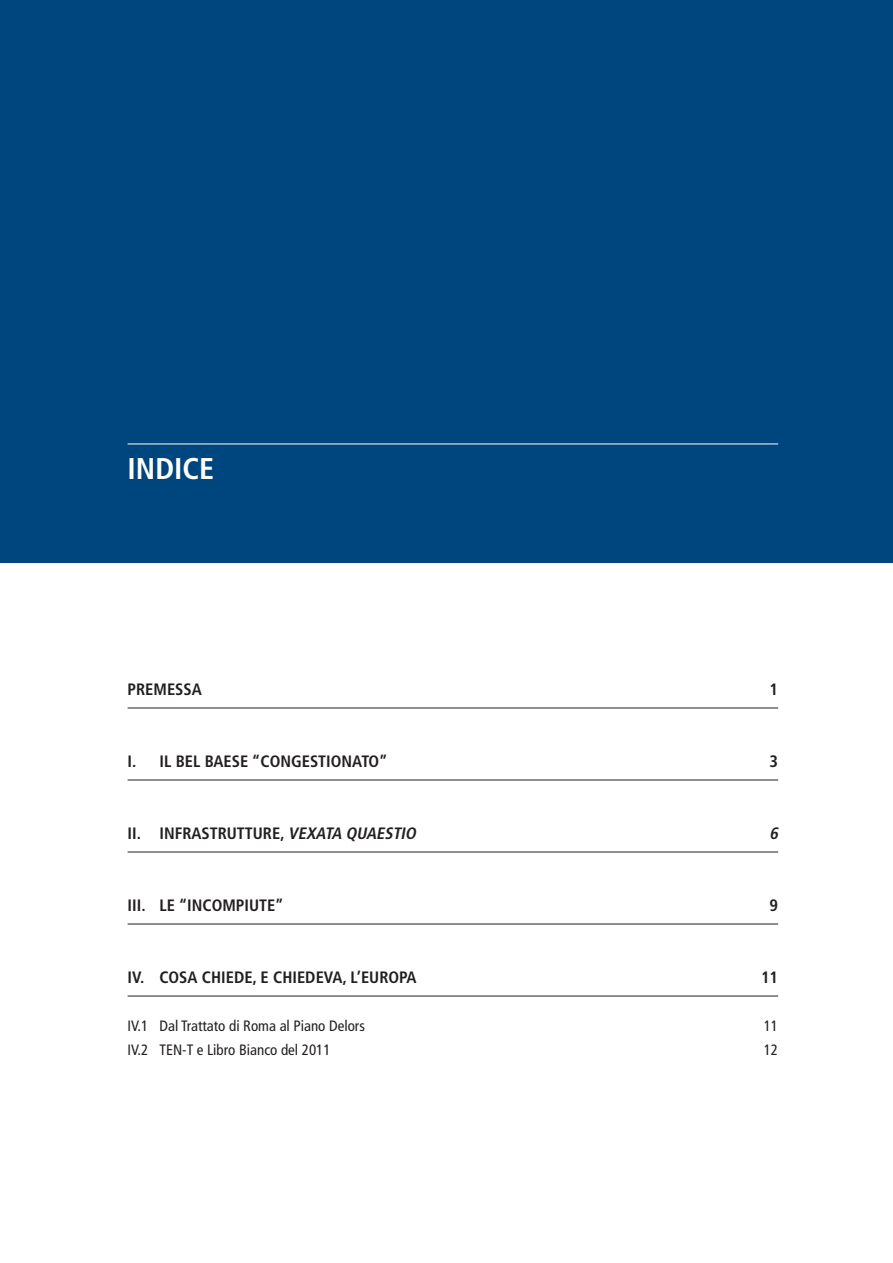
<style>
.page{position:relative;width:893px;height:1263px;background:#fff}
.page>*{position:absolute;margin:0;border:0;box-sizing:border-box;transform-origin:0 0}
.t1{font:700 condensed 30px "Frutiger";color:#fff}
.t2{font:700 condensed 16.5px "Frutiger";color:#231f20}
.t3{font:italic 700 condensed 16.5px "Frutiger";color:#231f20}
.t4{font:condensed 15px "Frutiger";color:#231f20}
.s1{font-style:italic}
</style>
<div class="page">
<div style="left:0;top:0;width:893px;height:562px;background:#00467e"></div>
<hr style="left:128px;top:444px;width:650px;height:1px;background:#fff">
<hr style="left:128px;top:708px;width:650px;height:1px;background:#231f20">
<hr style="left:128px;top:780px;width:650px;height:1px;background:#231f20">
<hr style="left:128px;top:852px;width:650px;height:1px;background:#231f20">
<hr style="left:128px;top:924px;width:650px;height:1px;background:#231f20">
<hr style="left:128px;top:996px;width:650px;height:1px;background:#231f20">
<h1 class="t1" style="left:128px;top:451px;width:88px">INDICE</h1>
<p class="t2" style="left:128px;top:679px;width:76px">PREMESSA</p>
<p class="t2" style="left:770px;top:679px;width:10px">1</p>
<p class="t2" style="left:128px;top:751px;width:262px">I. IL BEL BAESE “CONGESTIONATO”</p>
<p class="t2" style="left:770px;top:751px;width:10px">3</p>
<p class="t2" style="left:128px;top:823px;width:293px">II. INFRASTRUTTURE, <span class="s1">VEXATA QUAESTIO</span></p>
<p class="t3" style="left:770px;top:823px;width:14px">6</p>
<p class="t2" style="left:128px;top:895px;width:158px">III. LE “INCOMPIUTE”</p>
<p class="t2" style="left:770px;top:895px;width:10px">9</p>
<p class="t2" style="left:128px;top:967px;width:291px">IV. COSA CHIEDE, E CHIEDEVA, L’EUROPA</p>
<p class="t2" style="left:761px;top:967px;width:19px">11</p>
<p class="t4" style="left:128px;top:1017px;width:239px">IV.1 Dal Trattato di Roma al Piano Delors</p>
<p class="t4" style="left:764px;top:1017px;width:16px">11</p>
<p class="t4" style="left:128px;top:1041px;width:205px">IV.2 TEN-T e Libro Bianco del 2011</p>
<p class="t4" style="left:764px;top:1041px;width:16px">12</p>
</div>
